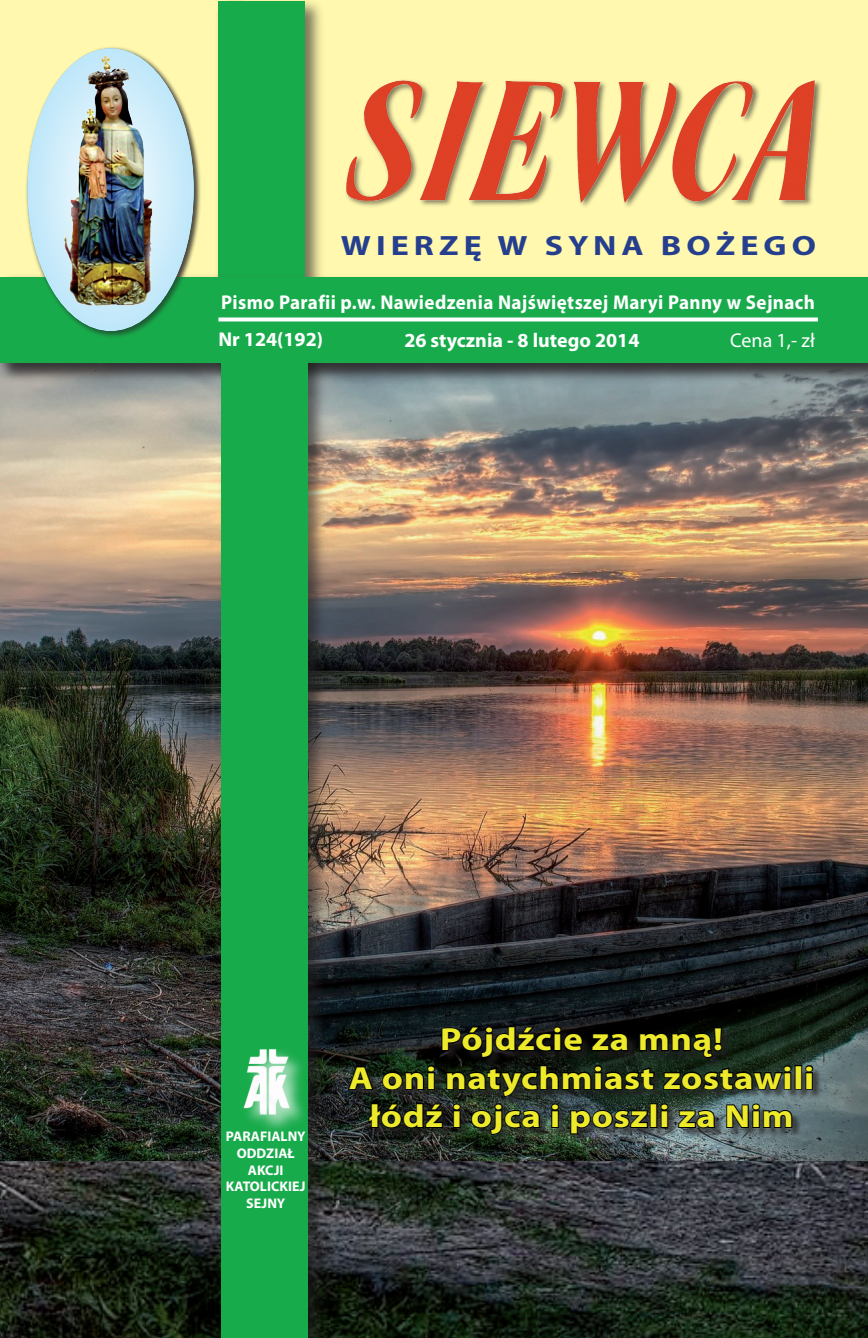
<style>
.page{position:relative;width:868px;height:1338px;background:#fff}
.page>*{position:absolute;margin:0;border:0;box-sizing:border-box;transform-origin:0 0}
.t1{font:700 32px/38.4px "Myriad Pro";letter-spacing:.02em;color:#ede92b;text-align:center;scale:1.15 1}
.t2{font:700 28px "Myriad Pro";letter-spacing:.095em;color:#253f8e;scale:1.21 1}
.t3{font:700 28px "Myriad Pro";letter-spacing:.15em;color:#253f8e;scale:1.21 1}
.t4{font:700 20px/37.2px "Myriad Pro";letter-spacing:.02em;color:#fff;scale:.95 1}
.t5{font:20px "Myriad Pro";color:#fff}
.t6{font:700 20px "Myriad Pro";color:#fff}
.t7{font:700 14px/16.8px "Myriad Pro";color:#fff;text-align:center}
.s1{font-weight:700}
</style>
<div class="page">
<img style="left:0;top:1161px;width:867px;height:177px">
<img style="left:0;top:384px;width:867px;height:777px">
<div style="left:0;top:0;width:867px;height:300px;background:#fff8ae"></div>
<div style="left:215px;top:0;width:111px;height:382px;background:#231f20;opacity:.6"></div>
<div style="left:218px;top:1px;width:87px;height:360px;background:#18ab4b"></div>
<div style="left:0;top:272px;width:867px;height:112px;background:#231f20;opacity:.6"></div>
<div style="left:0;top:277px;width:867px;height:86px;background:#18ab4b"></div>
<svg style="left:218px;top:317px;width:599px;height:4px;background:#e2f4e8"></svg>
<div style="left:24px;top:45px;width:178px;height:294px;background:#231f20;opacity:.58"></div>
<img style="left:27px;top:48px;width:167px;height:283px;border-radius:50%">
<div style="left:343px;top:77px;width:480px;height:133px;background:#231f20;opacity:.6"></div>
<div style="left:349px;top:1027px;width:474px;height:118px;background:#231f20;opacity:.66"></div>
<div style="left:794px;top:1065px;width:8px;height:25px;border:2px solid #000"></div>
<div style="left:805px;top:1072px;width:7px;height:18px;border:2px solid #000"></div>
<div style="left:805px;top:1065px;width:8px;height:7px;border:2px solid #000;border-radius:50%"></div>
<svg style="left:346px;top:1011px;width:447px;height:137px;background:#1e2723"></svg>
<div style="left:217px;top:357px;width:112px;height:981px;background:#231f20;opacity:.6"></div>
<div style="left:221px;top:362px;width:87px;height:976px;background:#18ab4b"></div>
<div style="left:241px;top:1045px;width:68px;height:90px;background:#fff;opacity:.75"></div>
<img style="left:241px;top:1047px;width:52px;height:70px">
<h2 class="t3" style="left:341px;top:228px;width:394px">WIERZĘ W SYNA BOŻEGO</h2>
<h2 class="t2" style="left:344px;top:228px;width:382px">KOŚCIÓŁ NASZYM DOMEM</h2>
<p class="t4" style="left:218px;top:283px;width:629px">Pismo Parafii p.w. Nawiedzenia Najświętszej Maryi Panny w Sejnach<br>Nr 124(192)</p>
<p class="t5" style="left:244px;top:327px;width:70px"><span class="s1">9</span> (160)</p>
<p class="t5" style="left:423px;top:328px;width:198px">16 – 29 września 201 r.</p>
<p class="t5" style="left:730px;top:328px;width:86px">Cena 1,- zł</p>
<p class="t6" style="left:404px;top:327px;width:236px">26 stycznia - 8 lutego 2014</p>
<p class="t7" style="left:226px;top:1127px;width:81px">PARAFIALNY</p>
<p class="t7" style="left:226px;top:1144px;width:81px">ODDZIAŁ<br>AKCJI<br>KATOLICKIEJ<br>SEJNY</p>
<h1 class="t1" style="left:348px;top:1019px;width:406px">Pójdźcie za mną!<br>A oni natychmiast zostawili</h1>
<h1 class="t1" style="left:369px;top:1096px;width:370px">łódź i ojca i poszli za Nim</h1>
</div>
